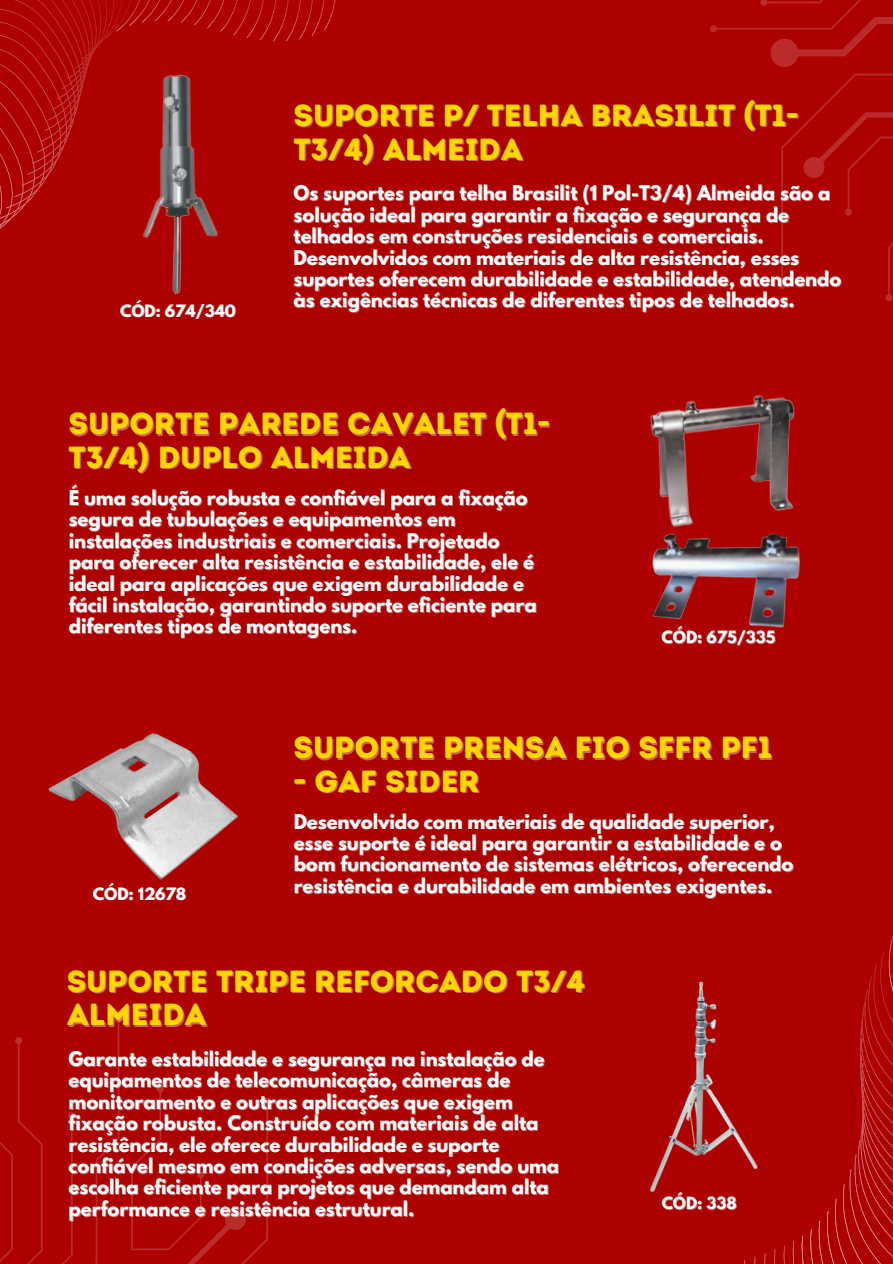
<style>
.page{position:relative;width:893px;height:1264px;background:#fff}
.page>*{position:absolute;margin:0;border:0;box-sizing:border-box;transform-origin:0 0}
.t1{font:30.6px "Intro Rust Base";color:#ffd600}
.t2{font:700 18px/21.3px "League Spartan";color:#fff}
.t3{font:700 15px "League Spartan";color:#fff}
</style>
<div class="page">
<div style="left:0;top:0;width:892px;height:1263px;background:#ad0000"></div>
<svg style="left:0;top:1016px;width:271px;height:247px"></svg>
<svg style="left:710px;top:0;width:182px;height:302px"></svg>
<svg style="left:0;top:0;width:336px;height:229px"></svg>
<svg style="left:744px;top:940px;width:148px;height:323px"></svg>
<img style="left:130px;top:56px;width:92px;height:239px">
<img style="left:650px;top:288px;width:230px;height:168px">
<img style="left:652px;top:456px;width:148px;height:172px">
<img style="left:48px;top:733px;width:190px;height:147px">
<img style="left:649px;top:963px;width:180px;height:260px">
<p class="t3" style="left:120px;top:303px;width:117px">CÓD: 674/340</p>
<p class="t1" style="left:293px;top:97px;width:506px">SUPORTE P/ TELHA BRASILIT (T1-</p>
<p class="t1" style="left:293px;top:130px;width:231px">T3/4) ALMEIDA</p>
<h1 class="t2" style="left:293px;top:185px;width:538px">Os suportes para telha Brasilit (1 Pol-T3/4) Almeida são a</h1>
<p class="t2" style="left:293px;top:206px;width:497px">solução ideal para garantir a fixação e segurança de</p>
<p class="t2" style="left:293px;top:228px;width:471px">telhados em construções residenciais e comerciais.</p>
<h2 class="t2" style="left:293px;top:249px;width:507px">Desenvolvidos com materiais de alta resistência, esses</h2>
<p class="t2" style="left:293px;top:270px;width:549px">suportes oferecem durabilidade e estabilidade, atendendo</p>
<p class="t2" style="left:293px;top:292px;width:502px">às exigências técnicas de diferentes tipos de telhados.</p>
<h2 class="t1" style="left:69px;top:405px;width:483px">SUPORTE PAREDE CAVALET (T1-</h2>
<p class="t1" style="left:69px;top:439px;width:344px">T3/4) DUPLO ALMEIDA</p>
<h1 class="t2" style="left:69px;top:489px;width:460px">É uma solução robusta e confiável para a fixação</h1>
<h2 class="t2" style="left:69px;top:511px;width:388px">segura de tubulações e equipamentos em</h2>
<p class="t2" style="left:69px;top:532px;width:432px">instalações industriais e comerciais. Projetado</p>
<p class="t2" style="left:69px;top:553px;width:467px">para oferecer alta resistência e estabilidade, ele é</p>
<p class="t2" style="left:69px;top:575px;width:456px">ideal para aplicações que exigem durabilidade e</p>
<p class="t2" style="left:69px;top:596px;width:469px">fácil instalação, garantindo suporte eficiente para</p>
<p class="t2" style="left:69px;top:617px;width:290px">diferentes tipos de montagens.</p>
<p class="t3" style="left:661px;top:630px;width:115px">CÓD: 675/335</p>
<h2 class="t3" style="left:93px;top:886px;width:95px">CÓD: 12678</h2>
<p class="t1" style="left:293px;top:729px;width:480px">SUPORTE PRENSA FIO SFFR PF1</p>
<h1 class="t1" style="left:293px;top:763px;width:187px">- GAF SIDER</h1>
<h1 class="t2" style="left:293px;top:813px;width:482px">Desenvolvido com materiais de qualidade superior,</h1>
<p class="t2" style="left:293px;top:834px;width:490px">esse suporte é ideal para garantir a estabilidade e o</p>
<p class="t2" style="left:293px;top:855px;width:501px">bom funcionamento de sistemas elétricos, oferecendo</p>
<p class="t2" style="left:293px;top:877px;width:480px">resistência e durabilidade em ambientes exigentes.</p>
<p class="t1" style="left:67px;top:962px;width:520px">SUPORTE TRIPE REFORCADO T3/4</p>
<p class="t1" style="left:67px;top:996px;width:142px">ALMEIDA</p>
<p class="t2" style="left:69px;top:1050px;width:492px">Garante estabilidade e segurança na instalação de equipamentos de telecomunicação, câmeras de monitoramento e outras aplicações que exigem fixação robusta. Construído com materiais de alta resistência, ele oferece durabilidade e suporte confiável mesmo em condições adversas, sendo uma escolha eficiente para projetos que demandam alta performance e resistência estrutural.</p>
<p class="t3" style="left:661px;top:1195px;width:77px">CÓD: 338</p>
</div>
